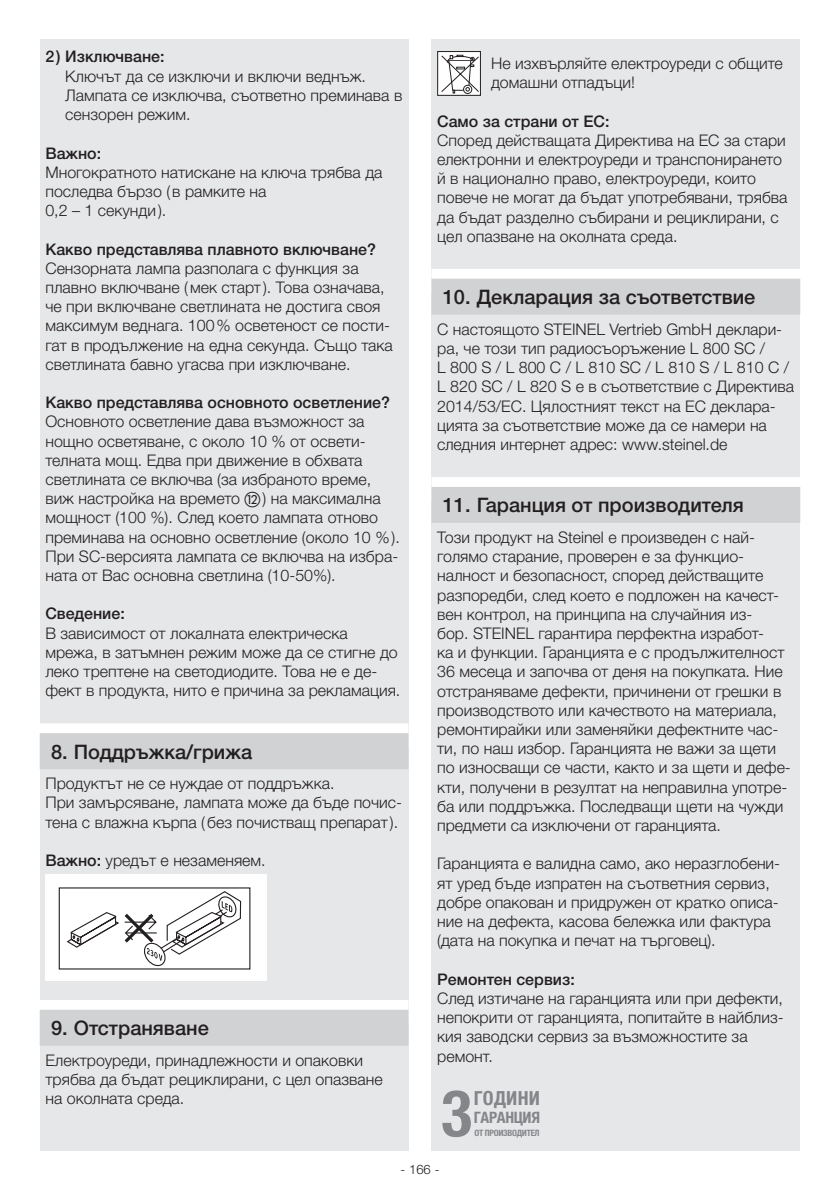
<style>
.page{position:relative;width:840px;height:1191px;background:#fff}
.page>*{position:absolute;margin:0;border:0;box-sizing:border-box;transform-origin:0 0}
.t1{font:700 condensed 64.6px "Helvetica Neue LT Std";color:#848689}
.t2{font:500 20px "Helvetica Neue LTW1 G";color:#231f20}
.t3{font:700 condensed 19.4px "Helvetica Neue LTW1 G";letter-spacing:.015em;color:#848689}
.t4{font:300 16px/19.2px "Helvetica Neue LTW1 G";color:#231f20}
.t5{font:500 16px "Helvetica Neue LTW1 G";color:#231f20}
.t6{font:700 condensed 15.8px "Helvetica Neue LTW1 G";letter-spacing:-.02em;color:#848689}
.t7{font:300 13px "Helvetica Neue LTW1 G";color:#231f20}
.t8{font:700 condensed 8.8px "Helvetica Neue LTW1 G";letter-spacing:-.03em;color:#848689}
.s1{font-family:"European Pi One";font-weight:400}
.s2{font-weight:500}
</style>
<div class="page">
<div style="left:40px;top:40px;width:368px;height:1111px;background:#e6e7e9"></div>
<div style="left:40px;top:723px;width:368px;height:24px;background:#fff"></div>
<div style="left:40px;top:733px;width:368px;height:36px;background:#d1d2d4"></div>
<div style="left:40px;top:1000px;width:368px;height:24px;background:#fff"></div>
<div style="left:40px;top:1009px;width:368px;height:36px;background:#d1d2d4"></div>
<div style="left:45px;top:874px;width:221px;height:106px;background:#fff"></div>
<svg style="left:66px;top:891px;width:175px;height:76px"></svg>
<div style="left:431px;top:40px;width:368px;height:1111px;background:#e6e7e9"></div>
<div style="left:431px;top:269px;width:368px;height:24px;background:#fff"></div>
<div style="left:431px;top:279px;width:368px;height:36px;background:#d1d2d4"></div>
<div style="left:431px;top:477px;width:368px;height:24px;background:#fff"></div>
<div style="left:431px;top:487px;width:368px;height:36px;background:#d1d2d4"></div>
<div style="left:437px;top:52px;width:43px;height:43px;background:#fff"></div>
<svg style="left:441px;top:55px;width:37px;height:39px"></svg>
<div style="left:437px;top:51px;width:43px;height:45px;border:1px solid #231f20"></div>
<p class="t5" style="left:45px;top:47px;width:121px">2) Изключване:</p>
<p class="t4" style="left:65px;top:66px;width:338px">Ключът да се изключи и включи веднъж.<br>Лампата се изключва, съответно преминава в сензорен режим.</p>
<p class="t5" style="left:45px;top:143px;width:57px">Важно:</p>
<p class="t4" style="left:45px;top:162px;width:338px">Многократното натискане на ключа трябва да последва бързо (в рамките на<br>0,2 – 1 секунди).</p>
<p class="t5" style="left:45px;top:239px;width:332px">Какво представлява плавното включване?</p>
<p class="t4" style="left:45px;top:258px;width:349px">Сензорната лампа разполага с функция за плавно включване (мек старт ). Това означава, че при включване светлината не достига своя максимум веднага. 100% осветеност се пости&shy;гат в продължение на една секунда. Също така светлината бавно угасва при изключване.</p>
<p class="t5" style="left:45px;top:393px;width:346px">Какво представлява основното осветление?</p>
<p class="t4" style="left:45px;top:412px;width:356px">Основното осветление дава възможност за нощно осветяване, с около 10 % от освети&shy;телната мощ. Едва при движение в обхвата светлината се включва (за избраното време, виж настройка на времето <span class="s1">l</span>) на максимална мощност (100 %). След което лампата отново преминава на основно осветление (около 10 %).<br>При SC-версията лампата се включва на избра&shy;ната от Вас основна светлина (10-50%).</p>
<p class="t5" style="left:45px;top:604px;width:81px">Сведение:</p>
<p class="t4" style="left:45px;top:623px;width:356px">В зависимост от локалната електрическа мрежа, в затъмнен режим може да се стигне до леко трептене на светодиодите. Това не е де&shy;фект в продукта, нито е причина за рекламация.</p>
<p class="t2" style="left:51px;top:739px;width:202px">8. Поддръжка/грижа</p>
<p class="t4" style="left:45px;top:774px;width:358px">Продуктът не се нуждае от поддръжка.<br>При замърсяване, лампата може да бъде почис&shy;тена с влажна кърпа (без почистващ препарат ).</p>
<p class="t4" style="left:45px;top:850px;width:222px"><span class="s2">Важно:</span> уредът е незаменяем.</p>
<p class="t2" style="left:51px;top:1016px;width:159px">9. Отстраняване</p>
<p class="t4" style="left:45px;top:1050px;width:338px">Електроуреди, принадлежности и опаковки трябва да бъдат рециклирани, с цел опазване на околната среда.</p>
<p class="t4" style="left:491px;top:54px;width:293px">Не изхвърляйте електроуреди с общите домашни отпадъци!</p>
<p class="t5" style="left:437px;top:111px;width:174px">Само за страни от ЕС:</p>
<p class="t4" style="left:437px;top:130px;width:351px">Според действащата Директива на ЕС за стари електронни и електроуреди и транспонирането й в национално право, електроуреди, които повече не могат да бъдат употребявани, трябва да бъдат разделно събирани и рециклирани, с цел опазване на околната среда.</p>
<p class="t2" style="left:442px;top:285px;width:314px">10. Декларация за съответствие</p>
<p class="t4" style="left:437px;top:319px;width:358px">С настоящото STEINEL Vertrieb GmbH деклари&shy;ра, че този тип радиосъоръжение L 800 SC /<br>L 800 S / L 800 C / L 810 SC / L 810 S / L 810 C / L 820 SC / L 820 S е в съответствие с Директива 2014/53/ЕС. Цялостният текст на ЕС деклара&shy;цията за съответствие може да се намери на следния интернет адрес: www.steinel.de</p>
<p class="t2" style="left:442px;top:493px;width:302px">11. Гаранция от производителя</p>
<p class="t4" style="left:437px;top:527px;width:355px">Този продукт на Steinel е произведен с най&shy;голямо старание, проверен е за функцио&shy;налност и безопасност, според действащите разпоредби, след което е подложен на качест&shy;вен контрол, на принципа на случайния из-<br>бор. STEINEL гарантира перфектна изработ-<br>ка и функции. Гаранцията е с продължителност 36 месеца и започва от деня на покупката. Ние отстраняваме дефекти, причинени от грешки в производството или качеството на материала, ремонтирайки или заменяйки дефектните час&shy;ти, по наш избор. Гаранцията не важи за щети по износващи се части, както и за щети и дефе&shy;кти, получени в резултат на неправилна употре&shy;ба или поддръжка. Последващи щети на чужди предмети са изключени от гаранцията.</p>
<p class="t4" style="left:437px;top:854px;width:344px">Гаранцията е валидна само, ако неразглобени&shy;ят уред бъде изпратен на съответния сервиз, добре опакован и придружен от кратко описа&shy;ние на дефекта, касова бележка или фактура (дата на покупка и печат на търговец).</p>
<p class="t5" style="left:437px;top:969px;width:139px">Ремонтен сервиз:</p>
<p class="t4" style="left:437px;top:988px;width:348px">След изтичане на гаранцията или при дефекти, непокрити от гаранцията, попитайте в найблиз&shy;кия заводски сервиз за възможностите за ремонт.</p>
<h1 class="t1" style="left:441px;top:1074px;width:33px">3</h1>
<p class="t3" style="left:473px;top:1086px;width:67px">ГОДИНИ</p>
<p class="t6" style="left:473px;top:1108px;width:68px">ГАРАНЦИЯ</p>
<p class="t8" style="left:474px;top:1127px;width:67px">ОТ ПРОИЗВОДИТЕЛ</p>
<p class="t7" style="left:400px;top:1161px;width:41px">- 166 -</p>
</div>
